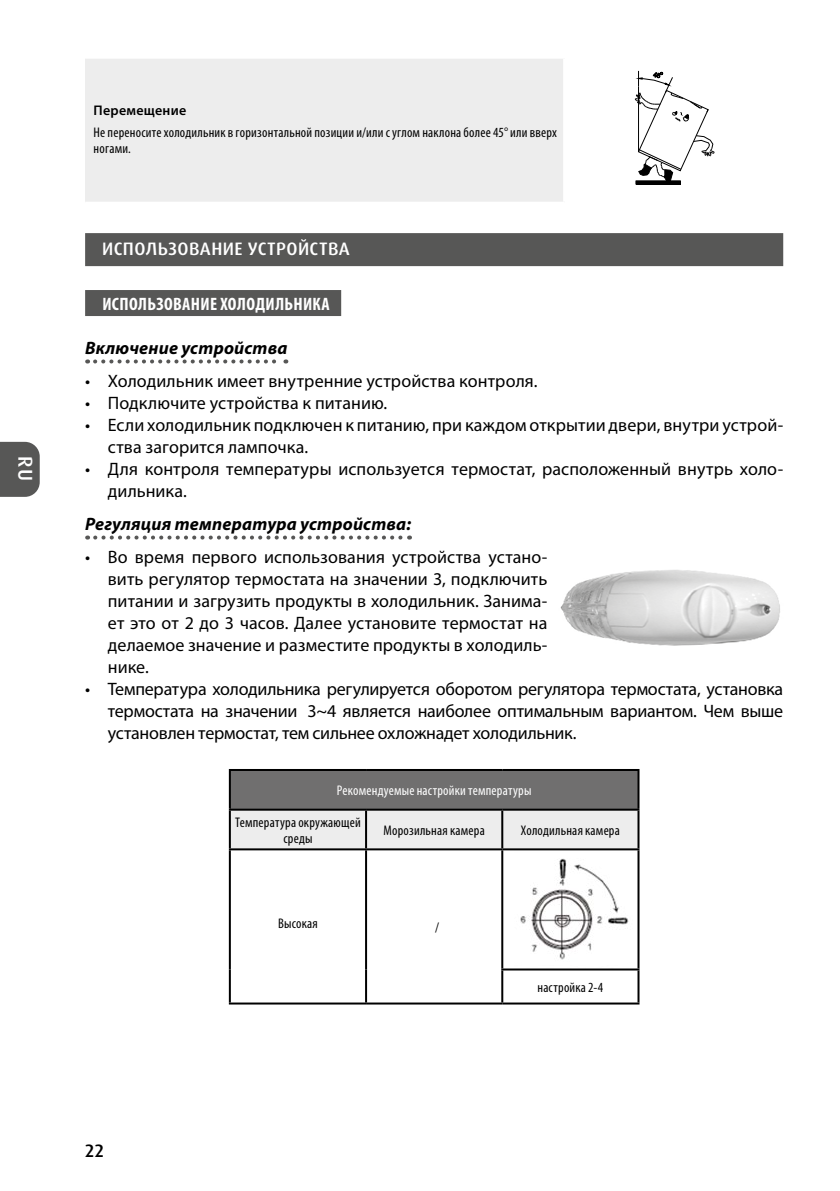
<style>
.page{position:relative;width:840px;height:1191px;background:#fff}
.page>*{position:absolute;margin:0;border:0;box-sizing:border-box;transform-origin:0 0}
.t1{font:500 20px "Dax Pro";color:#fff}
.t2{font:18px/22px "Myriad Pro";letter-spacing:.005em;color:#000}
.t3{font:italic 700 18px "Myriad Pro";letter-spacing:.01em;color:#000}
.t4{font:700 condensed 18px "Myriad Pro";letter-spacing:.02em;color:#fff}
.t5{font:500 18px "Dax Pro";letter-spacing:.02em;color:#fff}
.t6{font:500 18px "Dax Pro";color:#000}
.t7{font:condensed 14px/16px "Myriad Pro";letter-spacing:.015em;color:#000}
.t8{font:condensed 14px "Myriad Pro";letter-spacing:.015em;color:#fff}
.t9{font:600 14px "Myriad Pro";letter-spacing:.015em;color:#000}
</style>
<div class="page">
<svg style="left:0;top:442px;width:40px;height:55px;background:#5f5f5e"></svg>
<div style="left:85px;top:233px;width:697px;height:33px;background:#575756"></div>
<div style="left:85px;top:290px;width:256px;height:26px;background:#575756"></div>
<svg style="left:95px;top:359px;width:191px;height:4px"></svg>
<svg style="left:95px;top:535px;width:315px;height:4px"></svg>
<div style="left:85px;top:58px;width:479px;height:145px;background:#ededed"></div>
<hr style="left:85px;top:57px;width:479px;height:2px;background:#fff">
<hr style="left:85px;top:202px;width:479px;height:2px;background:#fff">
<hr style="left:563px;top:59px;width:2px;height:143px;background:#fff">
<div style="left:635px;top:181px;width:45px;height:3px;border:1px solid #000"></div>
<svg style="left:634px;top:71px;width:80px;height:110px"></svg>
<div style="left:230px;top:770px;width:408px;height:39px;background:#706f6f"></div>
<div style="left:231px;top:810px;width:406px;height:38px;background:#ededed"></div>
<hr style="left:229px;top:769px;width:137px;height:2px;background:#000">
<hr style="left:229px;top:771px;width:2px;height:37px;background:#000">
<hr style="left:366px;top:769px;width:136px;height:2px;background:#000">
<hr style="left:502px;top:769px;width:137px;height:2px;background:#000">
<hr style="left:637px;top:771px;width:2px;height:37px;background:#000">
<hr style="left:229px;top:808px;width:137px;height:2px;background:#000">
<hr style="left:229px;top:810px;width:2px;height:38px;background:#000">
<hr style="left:366px;top:808px;width:136px;height:2px;background:#000">
<hr style="left:365px;top:810px;width:2px;height:38px;background:#000">
<hr style="left:502px;top:808px;width:137px;height:2px;background:#000">
<hr style="left:501px;top:810px;width:2px;height:38px;background:#000">
<hr style="left:637px;top:810px;width:2px;height:38px;background:#000">
<hr style="left:229px;top:848px;width:137px;height:2px;background:#000">
<hr style="left:229px;top:850px;width:2px;height:119px;background:#000">
<hr style="left:366px;top:848px;width:136px;height:2px;background:#000">
<hr style="left:365px;top:850px;width:2px;height:119px;background:#000">
<hr style="left:502px;top:848px;width:137px;height:2px;background:#000">
<hr style="left:501px;top:850px;width:2px;height:118px;background:#000">
<hr style="left:637px;top:850px;width:2px;height:118px;background:#000">
<hr style="left:229px;top:969px;width:2px;height:33px;background:#000">
<hr style="left:365px;top:969px;width:2px;height:33px;background:#000">
<hr style="left:501px;top:968px;width:138px;height:2px;background:#000">
<hr style="left:501px;top:970px;width:2px;height:32px;background:#000">
<hr style="left:637px;top:970px;width:2px;height:32px;background:#000">
<hr style="left:229px;top:1002px;width:137px;height:2px;background:#000">
<hr style="left:366px;top:1002px;width:136px;height:2px;background:#000">
<hr style="left:502px;top:1002px;width:137px;height:2px;background:#000">
<img style="left:514px;top:850px;width:118px;height:110px">
<img style="left:560px;top:570px;width:220px;height:76px">
<p class="t1" style="left:38px;top:456px;width:27px;rotate:90deg">RU</p>
<p class="t9" style="left:94px;top:101px;width:94px">Перемещение</p>
<p class="t7" style="left:94px;top:124px;width:464px">Не переносите холодильник в горизонтальной позиции и/или с углом наклона более 45° или вверх ногами.</p>
<p class="t5" style="left:102px;top:237px;width:249px">ИСПОЛЬЗОВАНИЕ УСТРОЙСТВА</p>
<p class="t4" style="left:102px;top:292px;width:229px">ИСПОЛЬЗОВАНИЕ ХОЛОДИЛЬНИКА</p>
<p class="t3" style="left:85px;top:338px;width:204px">Включение устройства</p>
<p class="t2" style="left:85px;top:369px;width:454px">• Холодильник имеет внутренние устройства контроля.</p>
<p class="t2" style="left:85px;top:391px;width:303px">• Подключите устройства к питанию.</p>
<p class="t2" style="left:108px;top:413px;width:676px;text-indent:-23px">• Если холодильник подключен к питанию, при каждом открытии двери, внутри устрой&shy;ства загорится лампочка.</p>
<p class="t2" style="left:108px;top:457px;width:676px;text-indent:-23px">• Для контроля температуры используется термостат, расположенный внутрь холо&shy;дильника.</p>
<p class="t3" style="left:85px;top:514px;width:327px">Регуляция температура устройства:</p>
<p class="t2" style="left:108px;top:545px;width:441px;text-align:justify;text-indent:-23px">• Во время первого использования устройства устано&shy;вить регулятор термостата на значении 3, подключить питании и загрузить продукты в холодильник. Занима&shy;ет это от 2 до 3 часов. Далее установите термостат на делаемое значение и разместите продукты в холодиль&shy;нике.</p>
<p class="t2" style="left:108px;top:677px;width:676px;text-align:justify;text-indent:-23px">• Температура холодильника регулируется оборотом регулятора термостата, установка термостата на значении 3~4 является наиболее оптимальным вариантом. Чем выше установлен термостат, тем сильнее охложнадет холодильник.</p>
<p class="t8" style="left:337px;top:782px;width:196px">Рекомендуемые настройки температуры</p>
<p class="t7" style="left:235px;top:814px;width:127px;text-align:center">Температура окружающей среды</p>
<p class="t7" style="left:383px;top:822px;width:103px">Морозильная камера</p>
<p class="t7" style="left:520px;top:822px;width:100px">Холодильная камера</p>
<p class="t7" style="left:278px;top:915px;width:41px">Высокая</p>
<p class="t7" style="left:435px;top:919px;width:5px">/</p>
<p class="t7" style="left:537px;top:979px;width:67px">настройкa 2-4</p>
<p class="t6" style="left:85px;top:1139px;width:20px">22</p>
</div>
